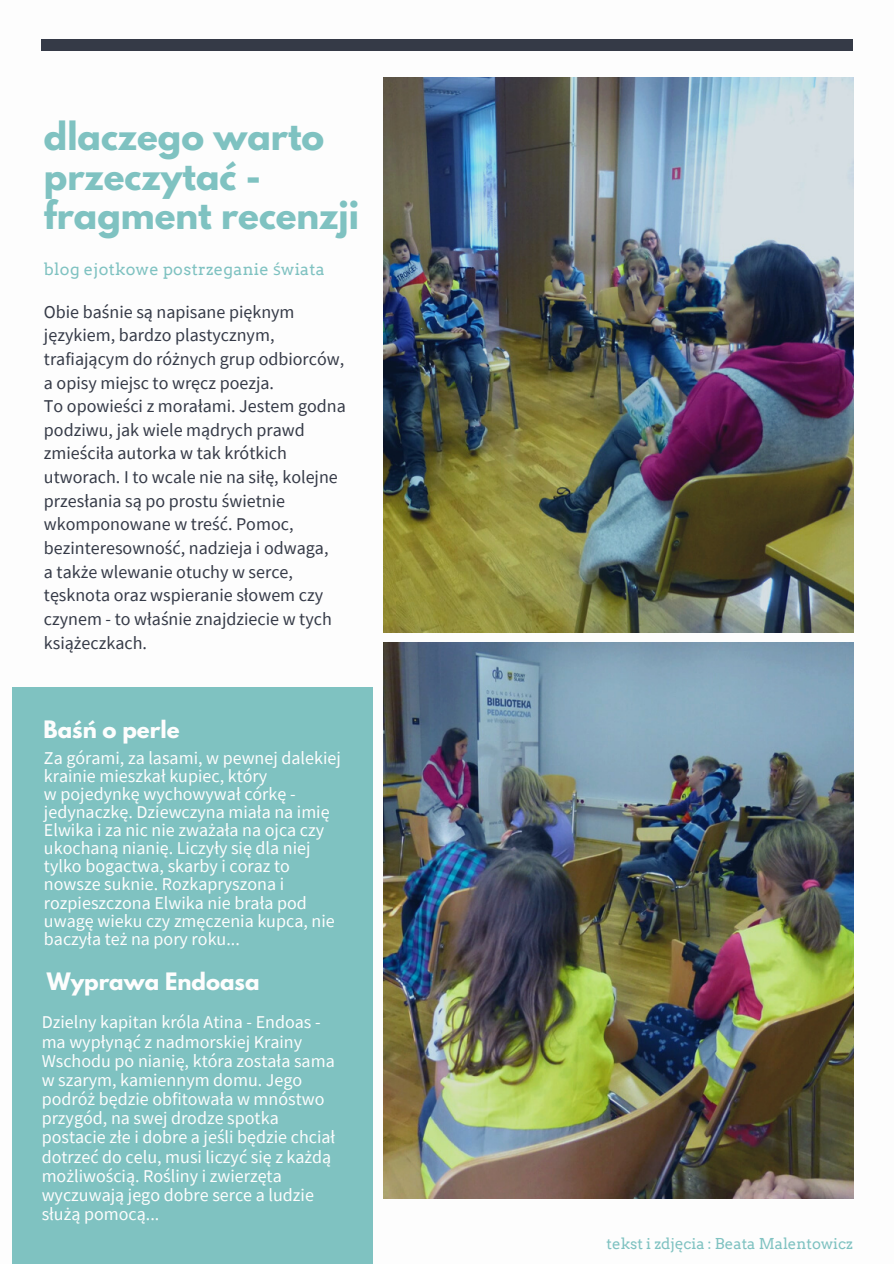
<style>
.page{position:relative;width:894px;height:1264px;background:#fff}
.page>*{position:absolute;margin:0;border:0;box-sizing:border-box;transform-origin:0 0}
.t1{font:700 34.35px/39.5px "League Spartan";color:#7fc2c1}
.t2{font:700 21.3px "League Spartan";color:#fdfdfd}
.t3{font:18px/18px "Source Sans Pro";color:#fdfdfd}
.t4{font:18px/23.7px "Source Sans Pro";color:#353a47}
.t5{font:16.35px "Arvo";letter-spacing:.02em;color:#7fc2c1}
.t6{font:15px "Arvo";color:#7fc2c1}
.s1{font-family:"Noto Sans"}
</style>
<div class="page">
<img style="left:383px;top:77px;width:469px;height:555px">
<div style="left:42px;top:39px;width:810px;height:12px;background:#353a47"></div>
<div style="left:12px;top:687px;width:361px;height:576px;background:#7fc2c1"></div>
<img style="left:383px;top:642px;width:469px;height:556px">
<h1 class="t1" style="left:44px;top:121px;width:316px">dlaczego warto przeczytać - fragment recenzji</h1>
<p class="t5" style="left:44px;top:259px;width:282px">blog ejotkowe postrzeganie <span class="s1">ś</span>wiata</p>
<p class="t4" style="left:44px;top:299px;width:303px">Obie baśnie są napisane pięknym językiem, bardzo plastycznym, trafiającym do różnych grup odbiorców, a opisy miejsc to wręcz poezja.<br>To opowieści z morałami. Jestem godna podziwu, jak wiele mądrych prawd zmieściła autorka w tak krótkich utworach. I to wcale nie na siłę, kolejne przesłania są po prostu świetnie wkomponowane w treść. Pomoc, bezinteresowność, nadzieja i odwaga,<br>a także wlewanie otuchy w serce, tęsknota oraz wspieranie słowem czy czynem - to właśnie znajdziecie w tych książeczkach.</p>
<p class="t2" style="left:44px;top:718px;width:137px">Baśń o perle</p>
<p class="t3" style="left:44px;top:749px;width:298px">Za górami, za lasami, w pewnej dalekiej krainie mieszkał kupiec, który<br>w pojedynkę wychowywał córkę - jedynaczkę. Dziewczyna miała na imię Elwika i za nic nie zważała na ojca czy ukochaną nianię. Liczyły się dla niej tylko bogactwa, skarby i coraz to nowsze suknie. Rozkapryszona i rozpieszczona Elwika nie brała pod uwagę wieku czy zmęczenia kupca, nie baczyła też na pory roku...</p>
<p class="t2" style="left:47px;top:970px;width:214px">Wyprawa Endoasa</p>
<p class="t3" style="left:42px;top:1012px;width:295px;line-height:19.2px">Dzielny kapitan króla Atina - Endoas - ma wypłynąć z nadmorskiej Krainy Wschodu po nianię, która została sama w szarym, kamiennym domu. Jego podróż będzie obfitowała w mnóstwo przygód, na swej drodze spotka postacie złe i dobre a jeśli będzie chciał dotrzeć do celu, musi liczyć się z każdą możliwością. Rośliny i zwierzęta wyczuwają jego dobre serce a ludzie służą pomocą...</p>
<p class="t6" style="left:606px;top:1234px;width:248px">tekst i zdj<span class="s1">ę</span>cia : Beata Malentowicz</p>
</div>
